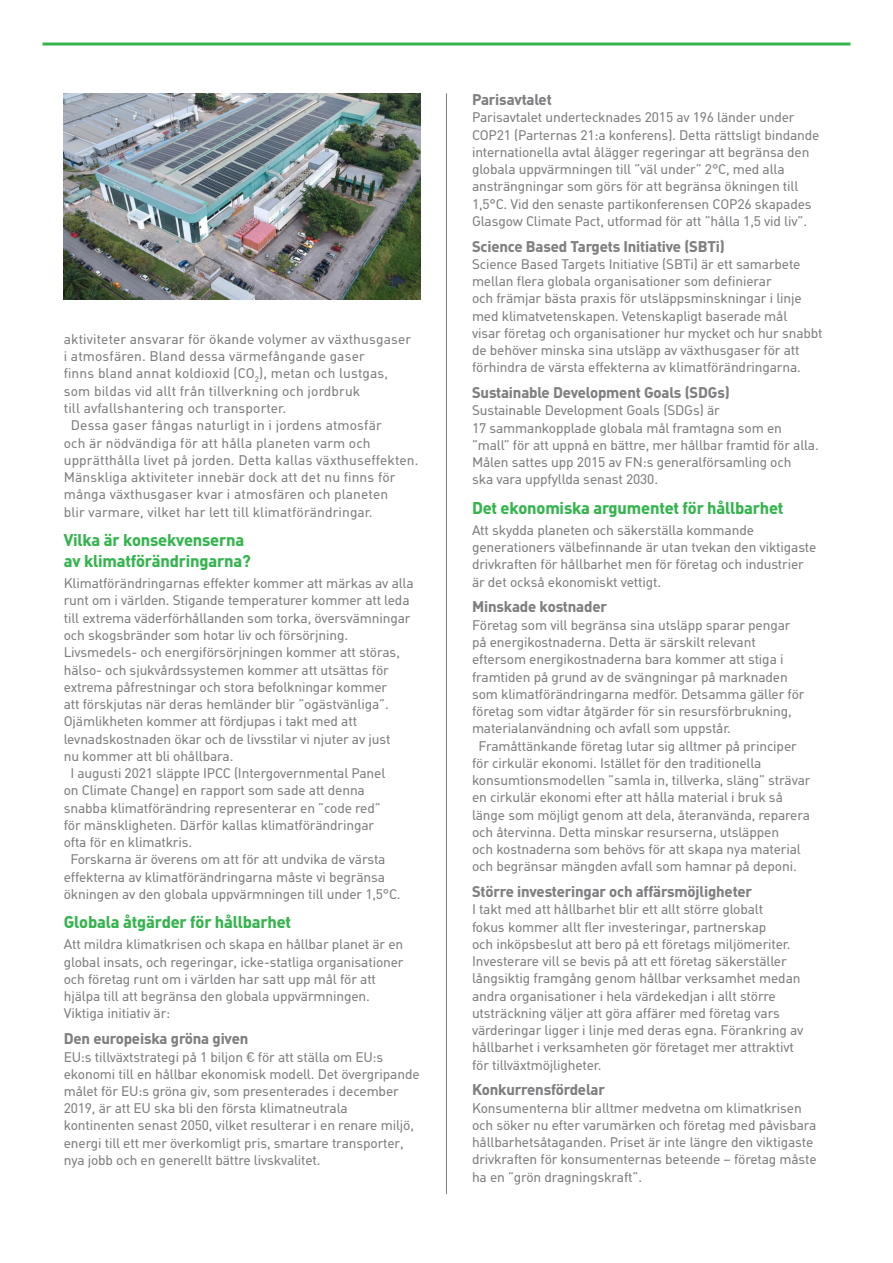
<style>
.page{position:relative;width:893px;height:1263px;background:#fff}
.page>*{position:absolute;margin:0;border:0;box-sizing:border-box;transform-origin:0 0}
.mellanrubrik{font:700 16.5px/21px "MHC Din";letter-spacing:-.01em;color:#34b44d}
.mellanrubrik-2{font:700 15px "MHC Din";letter-spacing:-.01em;color:#808083}
.mellanrubrik-3{font:13.5px/17.2px "MHC Din";letter-spacing:-.01em;color:#808083}
.mellanrubrik-4{font:13.5px/16.6px "MHC Din";letter-spacing:.01em;color:#808083}
</style>
<div class="page">
<hr style="left:446px;top:94px;width:1px;height:1100px;background:#808083">
<hr style="left:43px;top:43px;width:807px;height:3px;background:#34b44d">
<img style="left:64px;top:94px;width:357px;height:206px">
<p class="mellanrubrik-4" style="left:64px;top:331px;width:349px">aktiviteter ansvarar för ökande volymer av växthusgaser i atmosfären. Bland dessa värmefångande gaser<br>finns bland annat koldioxid (CO<sub>2</sub>), metan och lustgas,</p>
<p class="mellanrubrik-4" style="left:64px;top:382px;width:298px">som bildas vid allt från tillverkning och jordbruk</p>
<p class="mellanrubrik-4" style="left:64px;top:400px;width:224px">till avfallshantering och transporter.</p>
<p class="mellanrubrik-4" style="left:71px;top:417px;width:312px">Dessa gaser fångas naturligt in i jordens atmosfär</p>
<p class="mellanrubrik-4" style="left:64px;top:434px;width:308px">och är nödvändiga för att hålla planeten varm och</p>
<p class="mellanrubrik-4" style="left:64px;top:451px;width:356px">upprätthålla livet på jorden. Detta kallas växthuseffekten.</p>
<p class="mellanrubrik-4" style="left:64px;top:469px;width:333px">Mänskliga aktiviteter innebär dock att det nu finns för</p>
<p class="mellanrubrik-4" style="left:64px;top:486px;width:326px">många växthusgaser kvar i atmosfären och planeten</p>
<p class="mellanrubrik-4" style="left:64px;top:503px;width:310px">blir varmare, vilket har lett till klimatförändringar.</p>
<p class="mellanrubrik" style="left:64px;top:529px;width:188px">Vilka är konsekvenserna av klimatförändringarna?</p>
<p class="mellanrubrik-3" style="left:64px;top:574px;width:351px">Klimatförändringarnas effekter kommer att märkas av alla</p>
<p class="mellanrubrik-3" style="left:64px;top:592px;width:347px">runt om i världen. Stigande temperaturer kommer att leda</p>
<p class="mellanrubrik-3" style="left:64px;top:609px;width:348px">till extrema väderförhållanden som torka, översvämningar</p>
<p class="mellanrubrik-3" style="left:64px;top:626px;width:286px">och skogsbränder som hotar liv och försörjning.</p>
<p class="mellanrubrik-3" style="left:64px;top:643px;width:338px">Livsmedels- och energiförsörjningen kommer att störas,</p>
<p class="mellanrubrik-3" style="left:64px;top:661px;width:327px">hälso- och sjukvårdssystemen kommer att utsättas för</p>
<p class="mellanrubrik-3" style="left:64px;top:678px;width:325px">extrema påfrestningar och stora befolkningar kommer</p>
<p class="mellanrubrik-3" style="left:64px;top:695px;width:326px">att förskjutas när deras hemländer blir ”ogästvänliga”.</p>
<p class="mellanrubrik-3" style="left:64px;top:712px;width:295px">Ojämlikheten kommer att fördjupas i takt med att</p>
<p class="mellanrubrik-3" style="left:64px;top:730px;width:328px">levnadskostnaden ökar och de livsstilar vi njuter av just</p>
<p class="mellanrubrik-3" style="left:64px;top:747px;width:171px">nu kommer att bli ohållbara.</p>
<p class="mellanrubrik-3" style="left:70px;top:764px;width:316px">I augusti 2021 släppte IPCC (Intergovernmental Panel</p>
<p class="mellanrubrik-3" style="left:64px;top:781px;width:303px">on Climate Change) en rapport som sade att denna</p>
<p class="mellanrubrik-3" style="left:64px;top:799px;width:318px">snabba klimatförändring representerar en ”code red”</p>
<p class="mellanrubrik-3" style="left:64px;top:816px;width:312px">för mänskligheten. Därför kallas klimatförändringar</p>
<p class="mellanrubrik-3" style="left:64px;top:833px;width:130px">ofta för en klimatkris.</p>
<p class="mellanrubrik-3" style="left:70px;top:850px;width:317px">Forskarna är överens om att för att undvika de värsta</p>
<p class="mellanrubrik-3" style="left:64px;top:868px;width:323px">effekterna av klimatförändringarna måste vi begränsa</p>
<p class="mellanrubrik-3" style="left:64px;top:885px;width:338px">ökningen av den globala uppvärmningen till under 1,5°C.</p>
<p class="mellanrubrik" style="left:64px;top:911px;width:229px">Globala åtgärder för hållbarhet</p>
<p class="mellanrubrik-3" style="left:64px;top:935px;width:341px">Att mildra klimatkrisen och skapa en hållbar planet är en global insats, och regeringar, icke-statliga organisationer och företag runt om i världen har satt upp mål för att hjälpa till att begränsa den globala uppvärmningen.<br>Viktiga initiativ är:</p>
<p class="mellanrubrik-2" style="left:64px;top:1029px;width:186px">Den europeiska gröna given</p>
<p class="mellanrubrik-3" style="left:64px;top:1048px;width:357px">EU:s tillväxtstrategi på 1 biljon € för att ställa om EU:s ekonomi till en hållbar ekonomisk modell. Det övergripande målet för EU:s gröna giv, som presenterades i december 2019, är att EU ska bli den första klimatneutrala kontinenten senast 2050, vilket resulterar i en renare miljö, energi till ett mer överkomligt pris, smartare transporter, nya jobb och en generellt bättre livskvalitet.</p>
<p class="mellanrubrik-2" style="left:472px;top:90px;width:81px">Parisavtalet</p>
<p class="mellanrubrik-3" style="left:472px;top:109px;width:349px">Parisavtalet undertecknades 2015 av 196 länder under COP21 (Parternas 21:a konferens). Detta rättsligt bindande internationella avtal ålägger regeringar att begränsa den globala uppvärmningen till ”väl under” 2°C, med alla ansträngningar som görs för att begränsa ökningen till 1,5°C. Vid den senaste partikonferensen COP26 skapades Glasgow Climate Pact, utformad för att ”hålla 1,5 vid liv”.</p>
<p class="mellanrubrik-2" style="left:472px;top:237px;width:254px">Science Based Targets Initiative (SBTi)</p>
<p class="mellanrubrik-3" style="left:472px;top:255px;width:352px">Science Based Targets Initiative (SBTi) är ett samarbete mellan flera globala organisationer som definierar<br>och främjar bästa praxis för utsläppsminskningar i linje med klimatvetenskapen. Vetenskapligt baserade mål<br>visar företag och organisationer hur mycket och hur snabbt de behöver minska sina utsläpp av växthusgaser för att förhindra de värsta effekterna av klimatförändringarna.</p>
<p class="mellanrubrik-2" style="left:472px;top:383px;width:259px">Sustainable Development Goals (SDGs)</p>
<p class="mellanrubrik-3" style="left:472px;top:402px;width:348px">Sustainable Development Goals (SDGs) är<br>17 sammankopplade globala mål framtagna som en ”mall” för att uppnå en bättre, mer hållbar framtid för alla.<br>Målen sattes upp 2015 av FN:s generalförsamling och<br>ska vara uppfyllda senast 2030.</p>
<p class="mellanrubrik" style="left:472px;top:497px;width:313px">Det ekonomiska argumentet för hållbarhet</p>
<p class="mellanrubrik-3" style="left:472px;top:521px;width:346px">Att skydda planeten och säkerställa kommande generationers välbefinnande är utan tvekan den viktigaste drivkraften för hållbarhet men för företag och industrier är det också ekonomiskt vettigt.</p>
<p class="mellanrubrik-2" style="left:472px;top:598px;width:136px">Minskade kostnader</p>
<p class="mellanrubrik-3" style="left:472px;top:616px;width:320px">Företag som vill begränsa sina utsläpp sparar pengar</p>
<p class="mellanrubrik-3" style="left:472px;top:633px;width:285px">på energikostnaderna. Detta är särskilt relevant</p>
<p class="mellanrubrik-3" style="left:472px;top:650px;width:313px">eftersom energikostnaderna bara kommer att stiga i</p>
<p class="mellanrubrik-3" style="left:472px;top:668px;width:317px">framtiden på grund av de svängningar på marknaden</p>
<p class="mellanrubrik-3" style="left:472px;top:685px;width:334px">som klimatförändringarna medför. Detsamma gäller för</p>
<p class="mellanrubrik-3" style="left:472px;top:702px;width:321px">företag som vidtar åtgärder för sin resursförbrukning,</p>
<p class="mellanrubrik-3" style="left:472px;top:719px;width:260px">materialanvändning och avfall som uppstår.</p>
<p class="mellanrubrik-3" style="left:479px;top:737px;width:320px">Framåttänkande företag lutar sig alltmer på principer</p>
<p class="mellanrubrik-3" style="left:472px;top:754px;width:291px">för cirkulär ekonomi. Istället för den traditionella</p>
<p class="mellanrubrik-3" style="left:472px;top:771px;width:340px">konsumtionsmodellen ”samla in, tillverka, släng” strävar</p>
<p class="mellanrubrik-3" style="left:472px;top:788px;width:312px">en cirkulär ekonomi efter att hålla material i bruk så</p>
<p class="mellanrubrik-3" style="left:472px;top:806px;width:340px">länge som möjligt genom att dela, återanvända, reparera</p>
<p class="mellanrubrik-3" style="left:472px;top:823px;width:309px">och återvinna. Detta minskar resurserna, utsläppen</p>
<p class="mellanrubrik-3" style="left:472px;top:840px;width:330px">och kostnaderna som behövs för att skapa nya material</p>
<p class="mellanrubrik-3" style="left:472px;top:857px;width:326px">och begränsar mängden avfall som hamnar på deponi.</p>
<p class="mellanrubrik-2" style="left:472px;top:882px;width:282px">Större investeringar och affärsmöjligheter</p>
<p class="mellanrubrik-3" style="left:472px;top:900px;width:333px">I takt med att hållbarhet blir ett allt större globalt<br>fokus kommer allt fler investeringar, partnerskap<br>och inköpsbeslut att bero på ett företags miljömeriter.<br>Investerare vill se bevis på att ett företag säkerställer långsiktig framgång genom hållbar verksamhet medan andra organisationer i hela värdekedjan i allt större utsträckning väljer att göra affärer med företag vars värderingar ligger i linje med deras egna. Förankring av hållbarhet i verksamheten gör företaget mer attraktivt för tillväxtmöjligheter.</p>
<p class="mellanrubrik-2" style="left:472px;top:1080px;width:134px">Konkurrensfördelar</p>
<p class="mellanrubrik-3" style="left:472px;top:1099px;width:346px">Konsumenterna blir alltmer medvetna om klimatkrisen och söker nu efter varumärken och företag med påvisbara hållbarhetsåtaganden. Priset är inte längre den viktigaste drivkraften för konsumenternas beteende – företag måste ha en ”grön dragningskraft”.</p>
</div>
